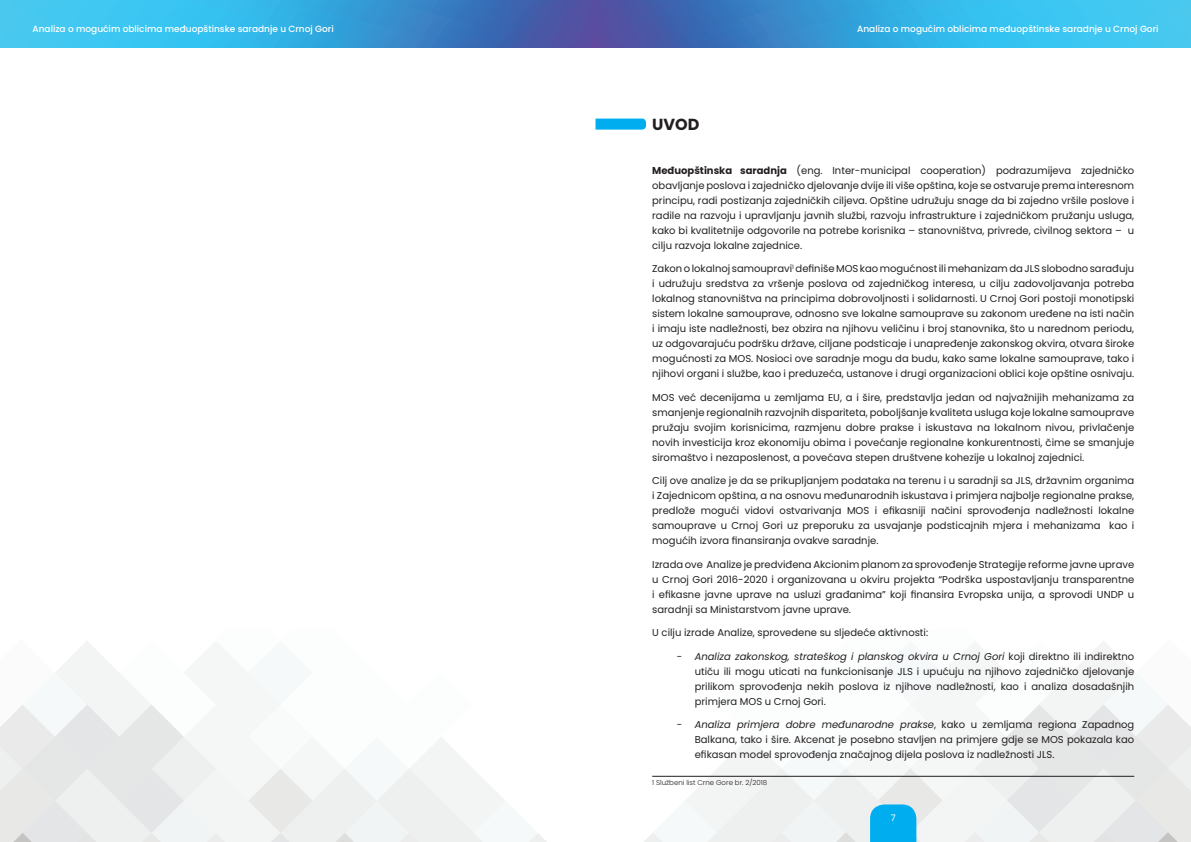
<style>
.page{position:relative;width:1191px;height:842px;background:#fff}
.page>*{position:absolute;margin:0;border:0;box-sizing:border-box;transform-origin:0 0}
.t1{font:700 16px "Poppins";color:#231f20}
.t2{font:10px/15px "Poppins";color:#231f20;text-align:justify}
.t3{font:500 9px "Poppins";color:#fff}
.t4{font:9px "Poppins";color:#fff}
.t5{font:300 7px "Poppins";color:#231f20}
.s1{font-weight:700}
.s2{font-style:italic}
</style>
<div class="page">
<svg style="left:595px;top:0;width:596px;height:47px;background:#3b9ed7"></svg>
<svg style="left:870px;top:804px;width:46px;height:38px;background:#0db1ee"></svg>
<svg style="left:0;top:0;width:595px;height:47px;background:#3b9ed7"></svg>
<hr style="left:652px;top:776px;width:482px;height:1px;background:#231f20">
<svg style="left:595px;top:119px;width:51px;height:11px"></svg>
<p class="t3" style="left:32px;top:24px;width:303px">Analiza o mogućim oblicima međuopštinske saradnje u Crnoj Gori</p>
<p class="t3" style="left:857px;top:24px;width:303px">Analiza o mogućim oblicima međuopštinske saradnje u Crnoj Gori</p>
<h1 class="t1" style="left:652px;top:115px;width:49px">UVOD</h1>
<p class="t2" style="left:652px;top:163px;width:483px"><span class="s1">Međuopštinska saradnja</span> (eng. Inter-municipal cooperation) podrazumijeva zajedničko obavljanje poslova i zajedničko djelovanje dvije ili više opština, koje se ostvaruje prema interesnom principu, radi postizanja zajedničkih ciljeva. Opštine udružuju snage da bi zajedno vršile poslove i radile na razvoju i upravljanju javnih službi, razvoju infrastrukture i zajedničkom pružanju usluga, kako bi kvalitetnije odgovorile na potrebe korisnika – stanovništva, privrede, civilnog sektora – u cilju razvoja lokalne zajednice.</p>
<p class="t2" style="left:652px;top:261px;width:483px">Zakon o lokalnoj samoupravi<sup>1</sup> definiše MOS kao mogućnost ili mehanizam da JLS slobodno sarađuju i udružuju sredstva za vršenje poslova od zajedničkog interesa, u cilju zadovoljavanja potreba lokalnog stanovništva na principima dobrovoljnosti i solidarnosti. U Crnoj Gori postoji monotipski sistem lokalne samouprave, odnosno sve lokalne samouprave su zakonom uređene na isti način i imaju iste nadležnosti, bez obzira na njihovu veličinu i broj stanovnika, što u narednom periodu, uz odgovarajuću podršku države, ciljane podsticaje i unapređenje zakonskog okvira, otvara široke mogućnosti za MOS. Nosioci ove saradnje mogu da budu, kako same lokalne samouprave, tako i njihovi organi i službe, kao i preduzeća, ustanove i drugi organizacioni oblici koje opštine osnivaju.</p>
<p class="t2" style="left:652px;top:390px;width:483px">MOS već decenijama u zemljama EU, a i šire, predstavlja jedan od najvažnijih mehanizama za smanjenje regionalnih razvojnih dispariteta, poboljšanje kvaliteta usluga koje lokalne samouprave pružaju svojim korisnicima, razmjenu dobre prakse i iskustava na lokalnom nivou, privlačenje novih investicija kroz ekonomiju obima i povećanje regionalne konkurentnosti, čime se smanjuje siromaštvo i nezaposlenost, a povećava stepen društvene kohezije u lokalnoj zajednici.</p>
<p class="t2" style="left:652px;top:473px;width:483px">Cilj ove analize je da se prikupljanjem podataka na terenu i u saradnji sa JLS, državnim organima i Zajednicom opština, a na osnovu međunarodnih iskustava i primjera najbolje regionalne prakse, predlože mogući vidovi ostvarivanja MOS i efikasniji načini sprovođenja nadležnosti lokalne samouprave u Crnoj Gori uz preporuku za usvajanje podsticajnih mjera i mehanizama kao i mogućih izvora finansiranja ovakve saradnje.</p>
<p class="t2" style="left:652px;top:557px;width:483px">Izrada ove Analize je predviđena Akcionim planom za sprovođenje Strategije reforme javne uprave u Crnoj Gori 2016-2020 i organizovana u okviru projekta “Podrška uspostavljanju transparentne i efikasne javne uprave na usluzi građanima” koji finansira Evropska unija, a sprovodi UNDP u saradnji sa Ministarstvom javne uprave.</p>
<p class="t2" style="left:652px;top:625px;width:277px">U cilju izrade Analize, sprovedene su sljedeće aktivnosti:</p>
<p class="t2" style="left:694px;top:649px;width:441px;text-indent:-18px">- <span class="s2">Analiza zakonskog, strateškog i planskog okvira u Crnoj Gori</span> koji direktno ili indirektno utiču ili mogu uticati na funkcionisanje JLS i upućuju na njihovo zajedničko djelovanje prilikom sprovođenja nekih poslova iz njihove nadležnosti, kao i analiza dosadašnjih primjera MOS u Crnoj Gori.</p>
<p class="t2" style="left:694px;top:717px;width:441px;text-indent:-18px">- <span class="s2">Analiza primjera dobre međunarodne prakse</span>, kako u zemljama regiona Zapadnog Balkana, tako i šire. Akcenat je posebno stavljen na primjere gdje se MOS pokazala kao efikasan model sprovođenja značajnog dijela poslova iz nadležnosti JLS.</p>
<p class="t5" style="left:652px;top:779px;width:116px">1 Službeni list Crne Gore br. 2/2018</p>
<p class="t4" style="left:890px;top:812px;width:6px">7</p>
</div>
